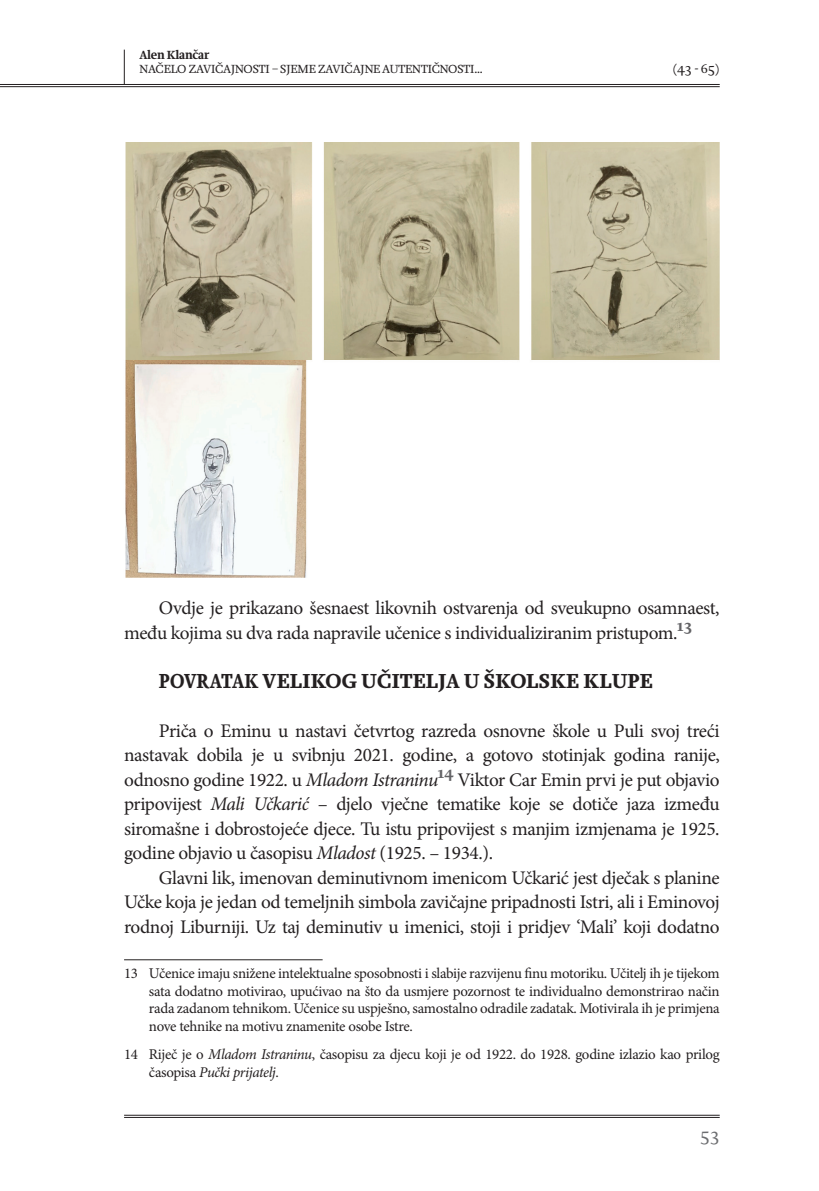
<style>
.page{position:relative;width:819px;height:1191px;background:#fff}
.page>*{position:absolute;margin:0;border:0;box-sizing:border-box;transform-origin:0 0}
.t1{font:700 21px "Brioni Std";letter-spacing:.01em;color:#231f20;scale:.9 1}
.t2{font:19.25px/24.5px "Minion Pro";letter-spacing:-.02em;color:#231f20;text-align:justify}
.t3{font:300 17.5px "Brioni Std";color:#6c6d70}
.t4{font:14.88px/17.8px "Minion Pro";letter-spacing:-.02em;color:#231f20;text-align:justify}
.t5{font:300 13.12px "Brioni Std";color:#231f20}
.t6{font:300 12.25px "Brioni Std";letter-spacing:-.01em;color:#231f20}
.t7{font:500 12.25px "Brioni Std";letter-spacing:-.02em;color:#231f20}
.s1{font-style:italic}
</style>
<div class="page">
<hr style="left:0;top:84px;width:719px;height:1px;background:#231f20">
<hr style="left:0;top:86px;width:719px;height:1px;background:#231f20">
<hr style="left:124px;top:1115px;width:595px;height:1px;background:#231f20">
<hr style="left:124px;top:1117px;width:595px;height:1px;background:#231f20">
<hr style="left:124px;top:50px;width:1px;height:35px;background:#231f20">
<img style="left:125px;top:143px;width:595px;height:434px">
<hr style="left:124px;top:959px;width:198px;height:1px;background:#231f20">
<p class="t7" style="left:139px;top:47px;width:71px">Alen Klančar</p>
<p class="t6" style="left:139px;top:61px;width:345px">NAČELO ZAVIČAJNOSTI – SJEME ZAVIČAJNE AUTENTIČNOSTI...</p>
<p class="t5" style="left:672px;top:60px;width:49px">(43 - 65)</p>
<p class="t2" style="left:124px;top:596px;width:597px;text-indent:35px">Ovdje je prikazano šesnaest likovnih ostvarenja od sveukupno osamnaest, među kojima su dva rada napravile učenice s individualiziranim pristupom.<sup>13</sup></p>
<p class="t1" style="left:159px;top:666px;width:550px">POVRATAK VELIKOG UČITELJA U ŠKOLSKE KLUPE</p>
<p class="t2" style="left:124px;top:718px;width:597px;text-indent:35px">Priča o Eminu u nastavi četvrtog razreda osnovne škole u Puli svoj treći nastavak dobila je u svibnju 2021. godine, a gotovo stotinjak godina ranije, odnosno godine 1922. u <span class="s1">Mladom Istraninu</span><sup>14</sup> Viktor Car Emin prvi je put objavio pripovijest <span class="s1">Mali Učkarić</span> – djelo vječne tematike koje se dotiče jaza između siromašne i dobrostojeće djece. Tu istu pripovijest s manjim izmjenama je 1925. godine objavio u časopisu <span class="s1">Mladost</span> (1925. – 1934.).</p>
<p class="t2" style="left:124px;top:865px;width:597px;text-indent:35px">Glavni lik, imenovan deminutivnom imenicom Učkarić jest dječak s planine Učke koja je jedan od temeljnih simbola zavičajne pripadnosti Istri, ali i Eminovoj rodnoj Liburniji. Uz taj deminutiv u imenici, stoji i pridjev ‘Mali’ koji dodatno</p>
<p class="t4" style="left:149px;top:964px;width:572px;text-indent:-25px">13 Učenice imaju snižene intelektualne sposobnosti i slabije razvijenu finu motoriku. Učitelj ih je tijekom sata dodatno motivirao, upućivao na što da usmjere pozornost te individualno demonstrirao način rada zadanom tehnikom. Učenice su uspješno, samostalno odradile zadatak. Motivirala ih je primjena nove tehnike na motivu znamenite osobe Istre.</p>
<p class="t4" style="left:149px;top:1045px;width:572px;text-indent:-25px">14 Riječ je o <span class="s1">Mladom Istraninu</span>, časopisu za djecu koji je od 1922. do 1928. godine izlazio kao prilog časopisa <span class="s1">Pučki prijatelj</span>.</p>
<p class="t3" style="left:700px;top:1123px;width:21px">53</p>
</div>
